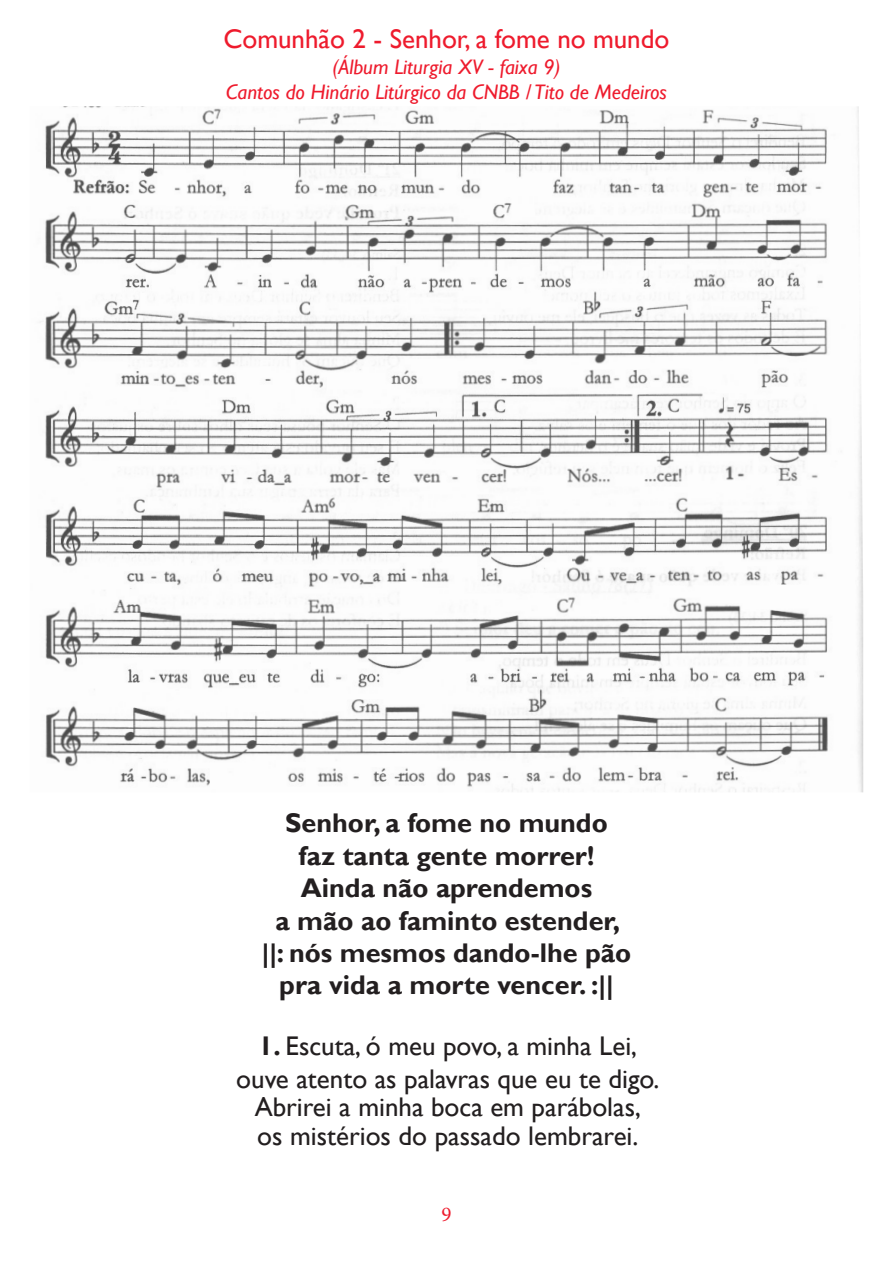
<style>
.page{position:relative;width:893px;height:1263px;background:#fff}
.page>*{position:absolute;margin:0;border:0;box-sizing:border-box;transform-origin:0 0}
.Refrão{font:700 27px "Gill Sans";color:#231f20}
.Música{font:27px/32.4px "Gill Sans";color:#231f20;text-align:center}
.NOME_DA_MÚSICA{font:27px "Gill Sans";color:#ee1b2d}
.itálico{font:italic 21px "Gill Sans";color:#ee1b2d}
.t1{font:21px "Minion Pro";color:#ee1b2d}
.s1{font-weight:700}
</style>
<div class="page">
<img style="left:40px;top:106px;width:823px;height:686px">
<p class="NOME_DA_MÚSICA" style="left:224px;top:24px;width:447px">Comunhão 2 - Senhor, a fome no mundo</p>
<p class="itálico" style="left:332px;top:54px;width:230px">(Álbum Liturgia XV - faixa 9)</p>
<p class="itálico" style="left:226px;top:79px;width:443px">Cantos do Hinário Litúrgico da CNBB / Tito de Medeiros</p>
<p class="Refrão" style="left:285px;top:807px;width:324px">Senhor, a fome no mundo</p>
<p class="Refrão" style="left:299px;top:839px;width:297px">faz tanta gente morrer!</p>
<p class="Refrão" style="left:301px;top:872px;width:293px">Ainda não aprendemos</p>
<p class="Refrão" style="left:275px;top:904px;width:346px">a mão ao faminto estender,</p>
<p class="Refrão" style="left:262px;top:936px;width:371px">||: nós mesmos dando-lhe pão</p>
<p class="Refrão" style="left:279px;top:969px;width:336px">pra vida a morte vencer. :||</p>
<p class="Música" style="left:236px;top:1030px;width:425px"><span class="s1">1.</span> Escuta, ó meu povo, a minha Lei, ouve atento as palavras que eu te digo.</p>
<p class="Música" style="left:255px;top:1093px;width:388px;line-height:28.5px;text-align:left">Abrirei a minha boca em parábolas, os mistérios do passado lembrarei.</p>
<p class="t1" style="left:441px;top:1200px;width:12px">9</p>
</div>
